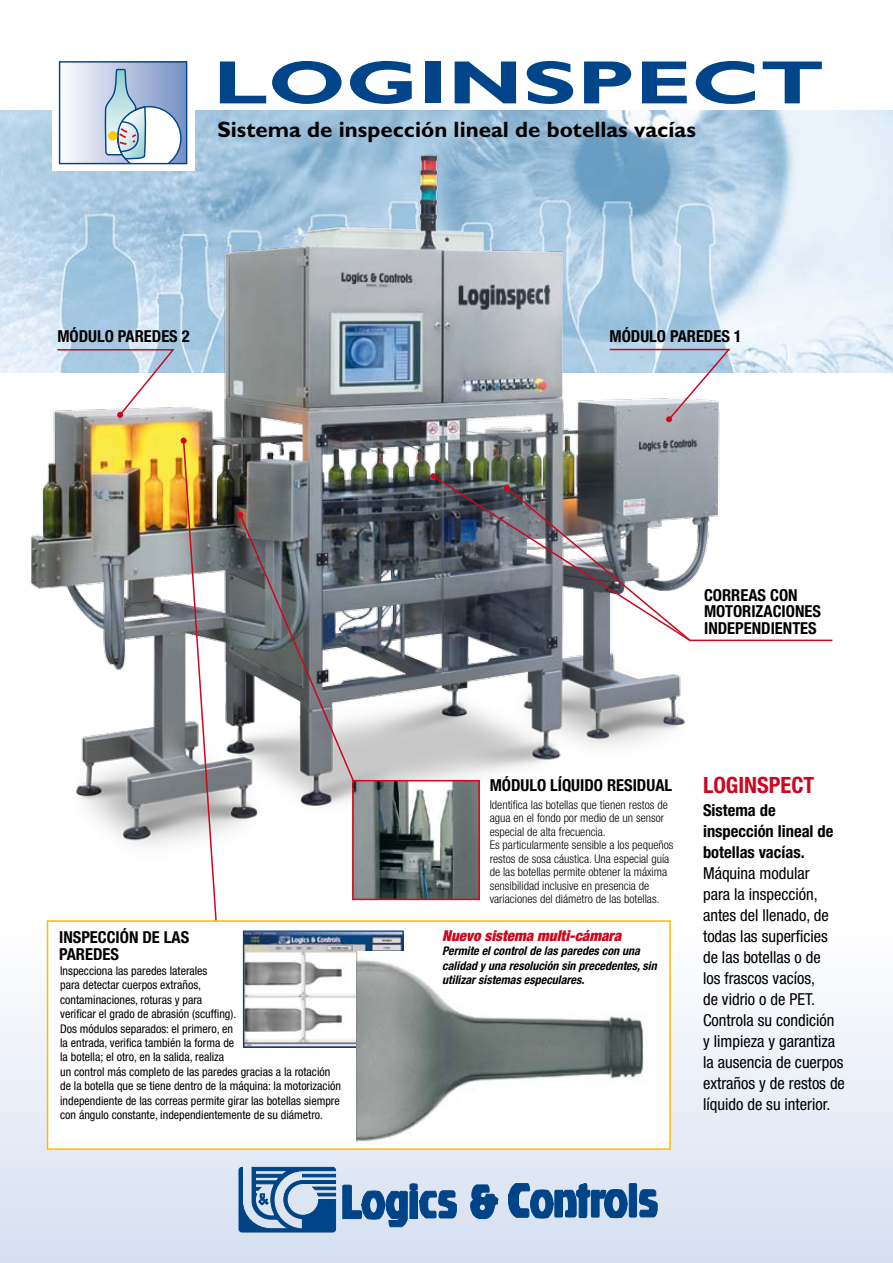
<style>
.page{position:relative;width:893px;height:1263px;background:#fff}
.page>*{position:absolute;margin:0;border:0;box-sizing:border-box;transform-origin:0 0}
.t1{font:700 61.35px "Gill Sans Std";color:#004489;scale:1.45 1}
.t2{font:700 condensed 22.5px "Helvetica Neue LT Std";color:#cd071e}
.t3{font:700 22.35px "Gill Sans Std";color:#000}
.t4{font:condensed 16.5px/21px "Helvetica Neue LT Std";color:#000}
.t5{font:700 condensed 16.5px/16.5px "Helvetica Neue LT Std";color:#000}
.t6{font:italic 900 condensed 15px "Helvetica Neue LT Std";color:#cd071e}
.t7{font:condensed 12px/14.4px "Helvetica Neue LT Std";color:#000}
.t8{font:300 condensed 12px/13.5px "Helvetica Neue LT Std";color:#000}
.t9{font:italic 700 condensed 12px/14.4px "Helvetica Neue LT Std";color:#000}
</style>
<div class="page">
<img style="left:0;top:111px;width:893px;height:262px">
<div style="left:0;top:920px;width:893px;height:343px;background:linear-gradient(to bottom,#fff,#d5dff0)"></div>
<svg style="left:239px;top:1167px;width:97px;height:65px;background:#668eb9"></svg>
<svg style="left:343px;top:1181px;width:314px;height:46px;background:#789bc2"></svg>
<div style="left:52px;top:56px;width:142px;height:115px;background:#fff"></div>
<div style="left:60px;top:62px;width:127px;height:102px;background:linear-gradient(to right,#fffdff,#768fc5)"></div>
<svg style="left:103px;top:67px;width:79px;height:68px;background:#adc1d9"></svg>
<div style="left:59px;top:61px;width:128px;height:103px;border:1px solid #004489"></div>
<img style="left:2px;top:135px;width:755px;height:711px">
<svg style="left:608px;top:348px;width:124px;height:74px"></svg>
<svg style="left:431px;top:474px;width:402px;height:168px"></svg>
<svg style="left:430px;top:473px;width:6px;height:6px"></svg>
<svg style="left:56px;top:348px;width:120px;height:70px"></svg>
<svg style="left:504px;top:485px;width:188px;height:157px"></svg>
<img style="left:355px;top:783px;width:122px;height:114px">
<div style="left:352px;top:780px;width:128px;height:120px;border:2px solid #e2001a"></div>
<svg style="left:237px;top:512px;width:118px;height:271px;background:#84878b"></svg>
<div style="left:47px;top:920px;width:624px;height:230px;background:#fff;border:2px solid #fabb00"></div>
<img style="left:245px;top:932px;width:157px;height:114px">
<div style="left:243px;top:930px;width:161px;height:118px;border:1px solid #004489"></div>
<img style="left:181px;top:438px;width:37px;height:484px">
<img style="left:357px;top:952px;width:287px;height:189px">
<h1 class="t1" style="left:213px;top:46px;width:423px">LOGINSPECT</h1>
<h3 class="t3" style="left:217px;top:116px;width:480px">Sistema de inspección lineal de botellas vacías</h3>
<h3 class="t5" style="left:57px;top:328px;width:134px">MÓDULO PAREDES 2</h3>
<h3 class="t5" style="left:609px;top:328px;width:134px">MÓDULO PAREDES 1</h3>
<h3 class="t5" style="left:59px;top:929px;width:132px">INSPECCIÓN DE LAS<br>PAREDES</h3>
<p class="t7" style="left:60px;top:963px;width:282px">Inspecciona las paredes laterales<br>para detectar cuerpos extraños,<br>contaminaciones, roturas y para<br>verificar el grado de abrasión (scuffing).<br>Dos módulos separados: el primero, en<br>la entrada, verifica también la forma de<br>la botella; el otro, en la salida, realiza<br>un control más completo de las paredes gracias a la rotación de la botella que se tiene dentro de la máquina: la motorización independiente de las correas permite girar las botellas siempre con ángulo constante, independientemente de su diámetro.</p>
<h3 class="t5" style="left:704px;top:586px;width:118px">CORREAS CON<br>MOTORIZACIONES<br>INDEPENDIENTES</h3>
<h3 class="t5" style="left:490px;top:777px;width:184px">MÓDULO LÍQUIDO RESIDUAL</h3>
<p class="t8" style="left:490px;top:797px;width:185px">Identifica las botellas que tienen restos de agua en el fondo por medio de un sensor especial de alta frecuencia.<br>Es particularmente sensible a los pequeños restos de sosa cáustica. Una especial guía de las botellas permite obtener la máxima sensibilidad inclusive en presencia de variaciones del diámetro de las botellas.</p>
<h3 class="t5" style="left:703px;top:799px;width:132px;line-height:21px">Sistema de inspección lineal de botellas vacías.</h3>
<h2 class="t2" style="left:703px;top:771px;width:113px">LOGINSPECT</h2>
<p class="t4" style="left:703px;top:862px;width:143px">Máquina modular<br>para la inspección, antes del llenado, de todas las superficies de las botellas o de<br>los frascos vacíos,<br>de vidrio o de PET.<br>Controla su condición y limpieza y garantiza la ausencia de cuerpos extraños y de restos de líquido de su interior.</p>
<p class="t6" style="left:442px;top:926px;width:181px">Nuevo sistema multi-cámara</p>
<p class="t9" style="left:442px;top:944px;width:216px">Permite el control de las paredes con una calidad y una resolución sin precedentes, sin utilizar sistemas especulares.</p>
</div>
